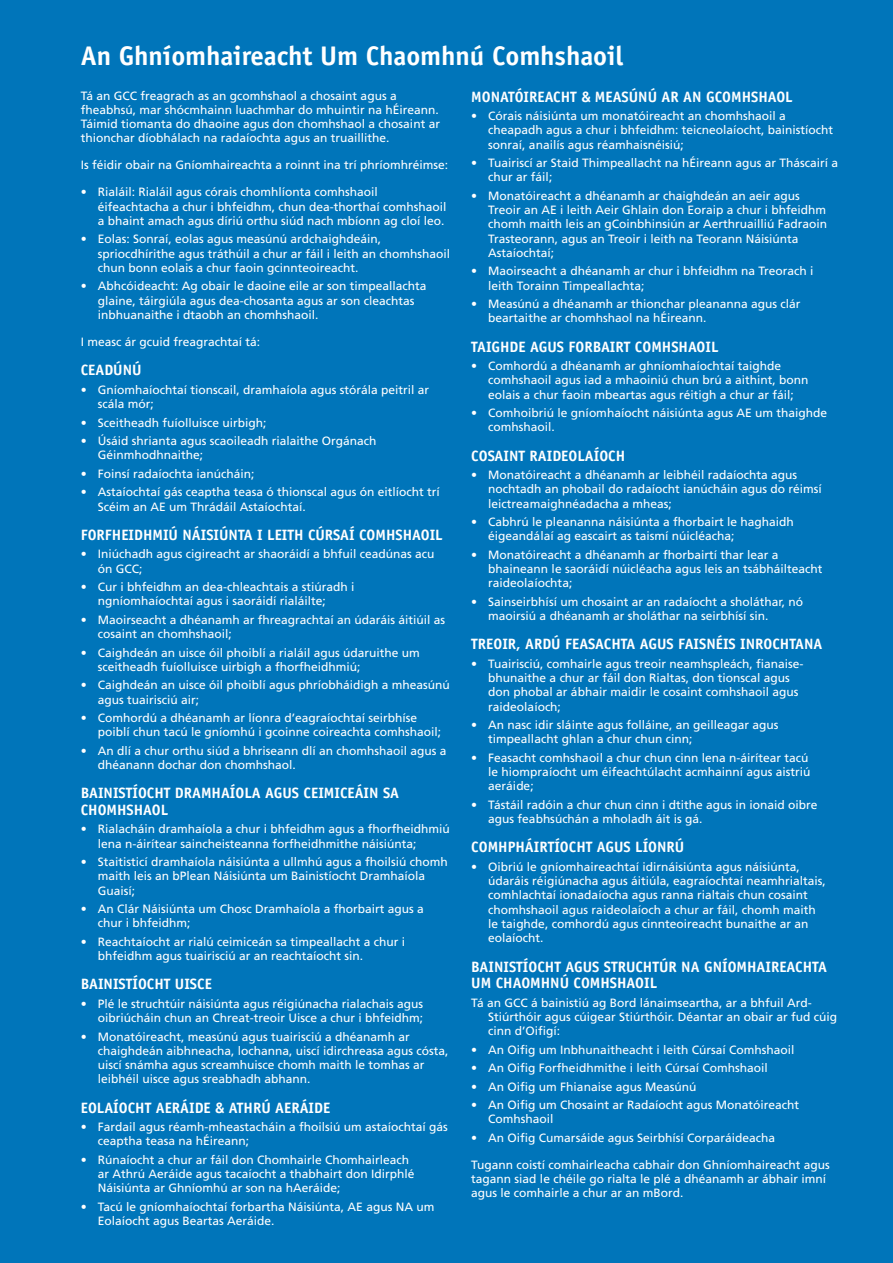
<style>
.page{position:relative;width:893px;height:1263px;background:#0075ba}
.page>*{position:absolute;margin:0;border:0;box-sizing:border-box;transform-origin:0 0}
.t1{font:700 27px "Officina Sans Std";letter-spacing:-.005em;color:#fff}
.t2{font:700 15px/16.5px "Officina Sans Std";color:#fff}
.t3{font:12px/14.2px "Frutiger LT Std";color:#fff}
</style>
<div class="page">
<h1 class="t1" style="left:81px;top:39px;width:544px">An Ghníomhaireacht Um Chaomhnú Comhshaoil</h1>
<p class="t3" style="left:81px;top:88px;width:361px">Tá an GCC freagrach as an gcomhshaol a chosaint agus a fheabhsú, mar shócmhainn luachmhar do mhuintir na hÉireann.<br>Táimid tiomanta do dhaoine agus don chomhshaol a chosaint ar thionchar díobhálach na radaíochta agus an truaillithe.</p>
<p class="t3" style="left:81px;top:158px;width:369px">Is féidir obair na Gníomhaireachta a roinnt ina trí phríomhréimse:</p>
<p class="t3" style="left:98px;top:185px;width:350px;text-indent:-17px">• Rialáil: Rialáil agus córais chomhlíonta comhshaoil éifeachtacha a chur i bhfeidhm, chun dea-thorthaí comhshaoil a bhaint amach agus díriú orthu siúd nach mbíonn ag cloí leo.</p>
<p class="t3" style="left:98px;top:232px;width:354px;text-indent:-17px">• Eolas: Sonraí, eolas agus measúnú ardchaighdeáin, spriocdhírithe agus tráthúil a chur ar fáil i leith an chomhshaoil chun bonn eolais a chur faoin gcinnteoireacht.</p>
<p class="t3" style="left:98px;top:279px;width:330px;text-indent:-17px">• Abhcóideacht: Ag obair le daoine eile ar son timpeallachta glaine, táirgiúla agus dea-chosanta agus ar son cleachtas inbhuanaithe i dtaobh an chomhshaoil.</p>
<p class="t3" style="left:81px;top:335px;width:181px">I measc ár gcuid freagrachtaí tá:</p>
<p class="t2" style="left:81px;top:362px;width:62px">CEADÚNÚ</p>
<p class="t3" style="left:98px;top:383px;width:333px;text-indent:-17px">• Gníomhaíochtaí tionscail, dramhaíola agus stórála peitril ar scála mór;</p>
<p class="t3" style="left:81px;top:415px;width:187px">• Sceitheadh fuíolluisce uirbigh;</p>
<p class="t3" style="left:98px;top:434px;width:280px;text-indent:-17px">• Úsáid shrianta agus scaoileadh rialaithe Orgánach<br>Géinmhodhnaithe;</p>
<p class="t3" style="left:81px;top:467px;width:175px">• Foinsí radaíochta ianúcháin;</p>
<p class="t3" style="left:98px;top:485px;width:344px;text-indent:-17px">• Astaíochtaí gás ceaptha teasa ó thionscal agus ón eitlíocht trí<br>Scéim an AE um Thrádáil Astaíochtaí.</p>
<p class="t2" style="left:81px;top:526px;width:363px">FORFHEIDHMIÚ NÁISIÚNTA I LEITH CÚRSAÍ COMHSHAOIL</p>
<p class="t3" style="left:98px;top:547px;width:338px;text-indent:-17px">• Iniúchadh agus cigireacht ar shaoráidí a bhfuil ceadúnas acu ón GCC;</p>
<p class="t3" style="left:98px;top:580px;width:258px;text-indent:-17px">• Cur i bhfeidhm an dea-chleachtais a stiúradh i ngníomhaíochtaí agus i saoráidí rialáilte;</p>
<p class="t3" style="left:98px;top:613px;width:349px;text-indent:-17px">• Maoirseacht a dhéanamh ar fhreagrachtaí an údaráis áitiúil as cosaint an chomhshaoil;</p>
<p class="t3" style="left:98px;top:645px;width:324px;text-indent:-17px">• Caighdeán an uisce óil phoiblí a rialáil agus údaruithe um sceitheadh fuíolluisce uirbigh a fhorfheidhmiú;</p>
<p class="t3" style="left:98px;top:678px;width:354px;text-indent:-17px">• Caighdeán an uisce óil phoiblí agus phríobháidigh a mheasúnú agus tuairisciú air;</p>
<p class="t3" style="left:98px;top:711px;width:345px;text-indent:-17px">• Comhordú a dhéanamh ar líonra d’eagraíochtaí seirbhíse poiblí chun tacú le gníomhú i gcoinne coireachta comhshaoil;</p>
<p class="t3" style="left:98px;top:744px;width:350px;text-indent:-17px">• An dlí a chur orthu siúd a bhriseann dlí an chomhshaoil agus a dhéanann dochar don chomhshaol.</p>
<p class="t2" style="left:81px;top:785px;width:320px">BAINISTÍOCHT DRAMHAÍOLA AGUS CEIMICEÁIN SA<br>CHOMHSHAOL</p>
<p class="t3" style="left:98px;top:822px;width:354px;text-indent:-17px">• Rialacháin dramhaíola a chur i bhfeidhm agus a fhorfheidhmiú lena n-áirítear saincheisteanna forfheidhmithe náisiúnta;</p>
<p class="t3" style="left:98px;top:855px;width:352px;text-indent:-17px">• Staitisticí dramhaíola náisiúnta a ullmhú agus a fhoilsiú chomh maith leis an bPlean Náisiúnta um Bainistíocht Dramhaíola<br>Guaisí;</p>
<p class="t3" style="left:98px;top:902px;width:328px;text-indent:-17px">• An Clár Náisiúnta um Chosc Dramhaíola a fhorbairt agus a chur i bhfeidhm;</p>
<p class="t3" style="left:98px;top:935px;width:309px;text-indent:-17px">• Reachtaíocht ar rialú ceimiceán sa timpeallacht a chur i bhfeidhm agus tuairisciú ar an reachtaíocht sin.</p>
<p class="t2" style="left:81px;top:976px;width:133px">BAINISTÍOCHT UISCE</p>
<p class="t3" style="left:81px;top:997px;width:344px;text-align:right">• Plé le struchtúir náisiúnta agus réigiúnacha rialachais agus oibriúcháin chun an Chreat-treoir Uisce a chur i bhfeidhm;</p>
<p class="t3" style="left:98px;top:1029px;width:352px;text-indent:-17px">• Monatóireacht, measúnú agus tuairisciú a dhéanamh ar chaighdeán aibhneacha, lochanna, uiscí idirchreasa agus cósta, uiscí snámha agus screamhuisce chomh maith le tomhas ar leibhéil uisce agus sreabhadh abhann.</p>
<p class="t2" style="left:81px;top:1099px;width:251px">EOLAÍOCHT AERÁIDE &amp; ATHRÚ AERÁIDE</p>
<p class="t3" style="left:98px;top:1120px;width:352px;text-indent:-17px">• Fardail agus réamh-mheastacháin a fhoilsiú um astaíochtaí gás ceaptha teasa na hÉireann;</p>
<p class="t3" style="left:98px;top:1153px;width:318px;text-indent:-17px">• Rúnaíocht a chur ar fáil don Chomhairle Chomhairleach ar Athrú Aeráide agus tacaíocht a thabhairt don Idirphlé<br>Náisiúnta ar Ghníomhú ar son na hAeráide;</p>
<p class="t3" style="left:98px;top:1200px;width:338px;text-indent:-17px">• Tacú le gníomhaíochtaí forbartha Náisiúnta, AE agus NA um<br>Eolaíocht agus Beartas Aeráide.</p>
<p class="t2" style="left:471px;top:88px;width:323px">MONATÓIREACHT &amp; MEASÚNÚ AR AN GCOMHSHAOL</p>
<p class="t3" style="left:488px;top:109px;width:346px;text-indent:-17px">• Córais náisiúnta um monatóireacht an chomhshaoil a cheapadh agus a chur i bhfeidhm: teicneolaíocht, bainistíocht sonraí, anailís agus réamhaisnéisiú;</p>
<p class="t3" style="left:488px;top:156px;width:351px;text-indent:-17px">• Tuairiscí ar Staid Thimpeallacht na hÉireann agus ar Tháscairí a chur ar fáil;</p>
<p class="t3" style="left:488px;top:189px;width:340px;text-indent:-17px">• Monatóireacht a dhéanamh ar chaighdeán an aeir agus Treoir an AE i leith Aeir Ghlain don Eoraip a chur i bhfeidhm chomh maith leis an gCoinbhinsiún ar Aerthruailliú Fadraoin Trasteorann, agus an Treoir i leith na Teorann Náisiúnta Astaíochtaí;</p>
<p class="t3" style="left:488px;top:264px;width:327px;text-indent:-17px">• Maoirseacht a dhéanamh ar chur i bhfeidhm na Treorach i leith Torainn Timpeallachta;</p>
<p class="t3" style="left:488px;top:297px;width:314px;text-indent:-17px">• Measúnú a dhéanamh ar thionchar pleananna agus clár beartaithe ar chomhshaol na hÉireann.</p>
<p class="t2" style="left:471px;top:338px;width:249px">TAIGHDE AGUS FORBAIRT COMHSHAOIL</p>
<p class="t3" style="left:488px;top:359px;width:322px;text-indent:-17px">• Comhordú a dhéanamh ar ghníomhaíochtaí taighde comhshaoil agus iad a mhaoiniú chun brú a aithint, bonn eolais a chur faoin mbeartas agus réitigh a chur ar fáil;</p>
<p class="t3" style="left:488px;top:406px;width:340px;text-indent:-17px">• Comhoibriú le gníomhaíocht náisiúnta agus AE um thaighde comhshaoil.</p>
<p class="t2" style="left:471px;top:447px;width:155px">COSAINT RAIDEOLAÍOCH</p>
<p class="t3" style="left:488px;top:468px;width:335px;text-indent:-17px">• Monatóireacht a dhéanamh ar leibhéil radaíochta agus nochtadh an phobail do radaíocht ianúcháin agus do réimsí leictreamaighnéadacha a mheas;</p>
<p class="t3" style="left:488px;top:515px;width:307px;text-indent:-17px">• Cabhrú le pleananna náisiúnta a fhorbairt le haghaidh éigeandálaí ag eascairt as taismí núicléacha;</p>
<p class="t3" style="left:488px;top:548px;width:336px;text-indent:-17px">• Monatóireacht a dhéanamh ar fhorbairtí thar lear a bhaineann le saoráidí núicléacha agus leis an tsábháilteacht raideolaíochta;</p>
<p class="t3" style="left:488px;top:595px;width:316px;text-indent:-17px">• Sainseirbhísí um chosaint ar an radaíocht a sholáthar, nó maoirsiú a dhéanamh ar sholáthar na seirbhísí sin.</p>
<p class="t2" style="left:471px;top:636px;width:353px">TREOIR, ARDÚ FEASACHTA AGUS FAISNÉIS INROCHTANA</p>
<p class="t3" style="left:488px;top:657px;width:317px;text-indent:-17px">• Tuairisciú, comhairle agus treoir neamhspleách, fianaise&shy;bhunaithe a chur ar fáil don Rialtas, don tionscal agus don phobal ar ábhair maidir le cosaint comhshaoil agus raideolaíoch;</p>
<p class="t3" style="left:488px;top:718px;width:292px;text-indent:-17px">• An nasc idir sláinte agus folláine, an geilleagar agus timpeallacht ghlan a chur chun cinn;</p>
<p class="t3" style="left:488px;top:751px;width:324px;text-indent:-17px">• Feasacht comhshaoil a chur chun cinn lena n-áirítear tacú le hiompraíocht um éifeachtúlacht acmhainní agus aistriú aeráide;</p>
<p class="t3" style="left:488px;top:798px;width:331px;text-indent:-17px">• Tástáil radóin a chur chun cinn i dtithe agus in ionaid oibre agus feabhsúchán a mholadh áit is gá.</p>
<p class="t2" style="left:471px;top:839px;width:215px">COMHPHÁIRTÍOCHT AGUS LÍONRÚ</p>
<p class="t3" style="left:488px;top:860px;width:339px;text-indent:-17px">• Oibriú le gníomhaireachtaí idirnáisiúnta agus náisiúnta, údaráis réigiúnacha agus áitiúla, eagraíochtaí neamhrialtais, comhlachtaí ionadaíocha agus ranna rialtais chun cosaint chomhshaoil agus raideolaíoch a chur ar fáil, chomh maith le taighde, comhordú agus cinnteoireacht bunaithe ar an eolaíocht.</p>
<p class="t2" style="left:471px;top:958px;width:357px">BAINISTÍOCHT AGUS STRUCHTÚR NA GNÍOMHAIREACHTA<br>UM CHAOMHNÚ COMHSHAOIL</p>
<p class="t3" style="left:488px;top:995px;width:350px;text-indent:-17px">Tá an GCC á bainistiú ag Bord lánaimseartha, ar a bhfuil Ard-<br>Stiúrthóir agus cúigear Stiúrthóir. Déantar an obair ar fud cúig cinn d’Oifigí:</p>
<p class="t3" style="left:471px;top:1042px;width:325px">• An Oifig um Inbhunaitheacht i leith Cúrsaí Comhshaoil</p>
<p class="t3" style="left:471px;top:1061px;width:298px">• An Oifig Forfheidhmithe i leith Cúrsaí Comhshaoil</p>
<p class="t3" style="left:471px;top:1079px;width:227px">• An Oifig um Fhianaise agus Measúnú</p>
<p class="t3" style="left:488px;top:1098px;width:312px;text-indent:-17px">• An Oifig um Chosaint ar Radaíocht agus Monatóireacht<br>Comhshaoil</p>
<p class="t3" style="left:471px;top:1130px;width:305px">• An Oifig Cumarsáide agus Seirbhísí Corparáideacha</p>
<p class="t3" style="left:471px;top:1157px;width:360px">Tugann coistí comhairleacha cabhair don Ghníomhaireacht agus tagann siad le chéile go rialta le plé a dhéanamh ar ábhair imní agus le comhairle a chur ar an mBord.</p>
</div>
